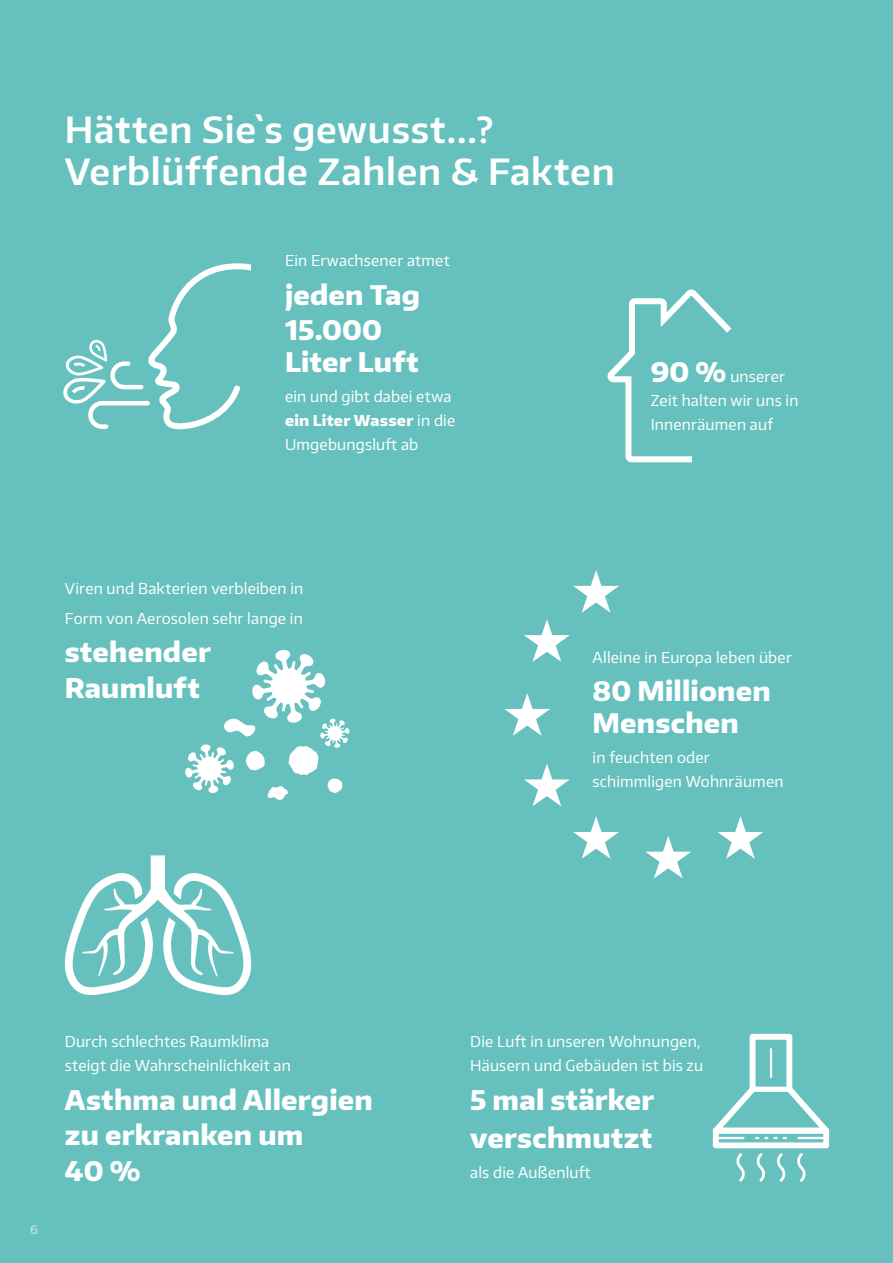
<style>
.page{position:relative;width:893px;height:1263px;background:#66c1be}
.page>*{position:absolute;margin:0;border:0;box-sizing:border-box;transform-origin:0 0}
.t1{font:600 36px/42px "Encode Sans Normal";letter-spacing:.02em;color:#fff}
.t2{font:800 27px/35.4px "Encode Sans Normal";letter-spacing:.01em;color:#fff}
.t3{font:15px/24px "Encode Sans Normal";letter-spacing:.015em;color:#fff}
.t4{font:600 12px "Encode Sans Normal";color:#fff}
.s1{font-weight:800}
.s2{font-weight:800;font-size:27px}
</style>
<div class="page">
<svg style="left:607px;top:289px;width:125px;height:174px"></svg>
<svg style="left:63px;top:263px;width:188px;height:167px"></svg>
<svg style="left:185px;top:650px;width:165px;height:150px"></svg>
<svg style="left:524px;top:619px;width:46px;height:43px"></svg>
<svg style="left:524px;top:764px;width:46px;height:42px"></svg>
<svg style="left:573px;top:816px;width:46px;height:43px"></svg>
<svg style="left:718px;top:816px;width:45px;height:43px"></svg>
<svg style="left:573px;top:570px;width:46px;height:43px"></svg>
<svg style="left:504px;top:693px;width:46px;height:43px"></svg>
<svg style="left:645px;top:836px;width:46px;height:42px"></svg>
<svg style="left:64px;top:855px;width:188px;height:140px"></svg>
<svg style="left:712px;top:1033px;width:118px;height:149px"></svg>
<h1 class="t1" style="left:65px;top:108px;width:551px">Hätten Sie`s gewusst...?<br>Verblüffende Zahlen &amp; Fakten</h1>
<p class="t3" style="left:285px;top:248px;width:166px">Ein Erwachsener atmet</p>
<h2 class="t2" style="left:285px;top:276px;width:136px">jeden Tag<br>15.000</h2>
<h2 class="t2" style="left:285px;top:344px;width:135px">Liter Luft</h2>
<p class="t3" style="left:285px;top:384px;width:172px">ein und gibt dabei etwa <span class="s1">ein Liter Wasser</span> in die<br>Umgebungsluft ab</p>
<p class="t3" style="left:651px;top:364px;width:149px"><span class="s2">90 %</span> unserer<br>Zeit halten wir uns in<br>Innenräumen auf</p>
<p class="t3" style="left:65px;top:573px;width:240px;line-height:30px">Viren und Bakterien verbleiben in<br>Form von Aerosolen sehr lange in</p>
<h2 class="t2" style="left:65px;top:633px;width:148px">stehender<br>Raumluft</h2>
<p class="t3" style="left:593px;top:644px;width:201px">Alleine in Europa leben über</p>
<h2 class="t2" style="left:593px;top:674px;width:180px;line-height:32.4px">80 Millionen<br>Menschen</h2>
<p class="t3" style="left:593px;top:745px;width:192px">in feuchten oder schimmligen Wohnräumen</p>
<p class="t4" style="left:30px;top:1221px;width:9px">6</p>
<p class="t3" style="left:65px;top:1029px;width:227px">Durch schlechtes Raumklima steigt die Wahrscheinlichkeit an</p>
<h2 class="t2" style="left:65px;top:1081px;width:309px">Asthma und Allergien zu erkranken um<br>40 %</h2>
<p class="t3" style="left:470px;top:1029px;width:234px">Die Luft in unseren Wohnungen,<br>Häusern und Gebäuden ist bis zu</p>
<h2 class="t2" style="left:470px;top:1080px;width:186px;line-height:38.4px">5 mal stärker verschmutzt</h2>
<p class="t3" style="left:470px;top:1160px;width:122px">als die Außenluft</p>
</div>
